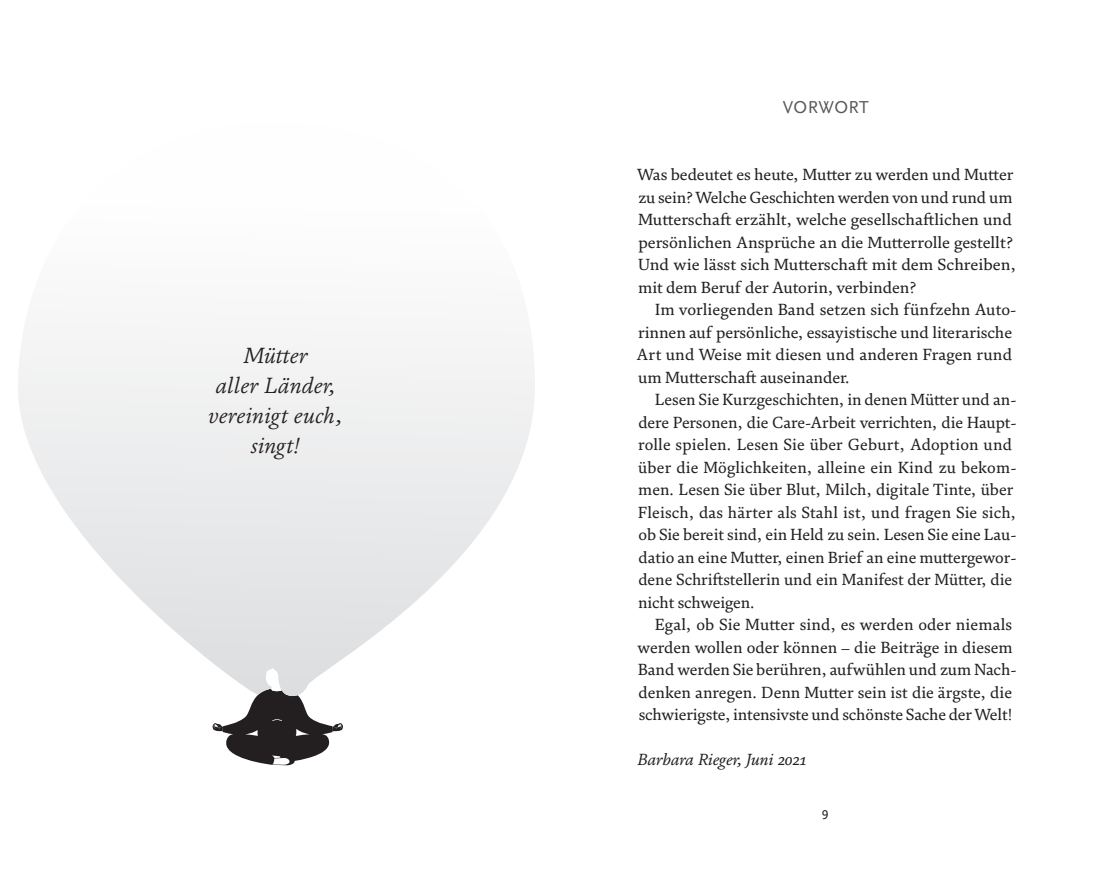
<style>
.page{position:relative;width:1106px;height:872px;background:#fff}
.page>*{position:absolute;margin:0;border:0;box-sizing:border-box;transform-origin:0 0}
.t1{font:italic 300 22.5px/30px "FS Brabo Pro";letter-spacing:.01em;color:#231f20;text-align:center}
.t2{font:18px "Scala Sans Pro";letter-spacing:.02em;color:#57585a}
.t3{font:16.5px/22.5px "FS Brabo Pro";color:#231f20}
.t4{font:italic 16.5px "FS Brabo Pro";letter-spacing:-.01em;color:#231f20}
.t5{font:13.5px "Scala Sans Pro";color:#231f20}
</style>
<div class="page">
<svg style="left:212px;top:696px;width:131px;height:70px"></svg>
<svg style="left:18px;top:333px;width:517px;height:363px;fill:#eff0f1"></svg>
<h1 class="t1" style="left:209px;top:339px;width:136px">Mütter<br>aller Länder, vereinigt euch, singt!</h1>
<p class="t2" style="left:782px;top:96px;width:88px">VORWORT</p>
<p class="t3" style="left:636px;top:163px;width:380px">Was bedeutet es heute, Mutter zu werden und Mutter zu sein? Welche Geschichten werden von und rund um Mutterschaft erzählt, welche gesellschaftlichen und persönlichen Ansprüche an die Mutterrolle gestellt?<br>Und wie lässt sich Mutterschaft mit dem Schreiben, mit dem Beruf der Autorin, verbinden?</p>
<p class="t3" style="left:636px;top:298px;width:381px;text-indent:18px">Im vorliegenden Band setzen sich fünfzehn Auto&shy;rinnen auf persönliche, essayistische und literarische Art und Weise mit diesen und anderen Fragen rund um Mutterschaft auseinander.</p>
<p class="t3" style="left:637px;top:388px;width:380px;text-indent:17px">Lesen Sie Kurzgeschichten, in denen Mütter und an&shy;dere Personen, die Care-Arbeit verrichten, die Haupt&shy;rolle spielen. Lesen Sie über Geburt, Adoption und über die Möglichkeiten, alleine ein Kind zu bekom&shy;men. Lesen Sie über Blut, Milch, digitale Tinte, über Fleisch, das härter als Stahl ist, und fragen Sie sich, ob Sie bereit sind, ein Held zu sein. Lesen Sie eine Lau&shy;datio an eine Mutter, einen Brief an eine muttergewor&shy;dene Schriftstellerin und ein Manifest der Mütter, die nicht schweigen.</p>
<p class="t3" style="left:637px;top:613px;width:380px;text-indent:17px">Egal, ob Sie Mutter sind, es werden oder niemals werden wollen oder können – die Beiträge in diesem Band werden Sie berühren, aufwühlen und zum Nach&shy;denken anregen. Denn Mutter sein ist die ärgste, die schwierigste, intensivste und schönste Sache der Welt!</p>
<p class="t4" style="left:638px;top:747px;width:171px">Barbara Rieger, Juni 2021</p>
<p class="t5" style="left:822px;top:807px;width:8px">9</p>
</div>
